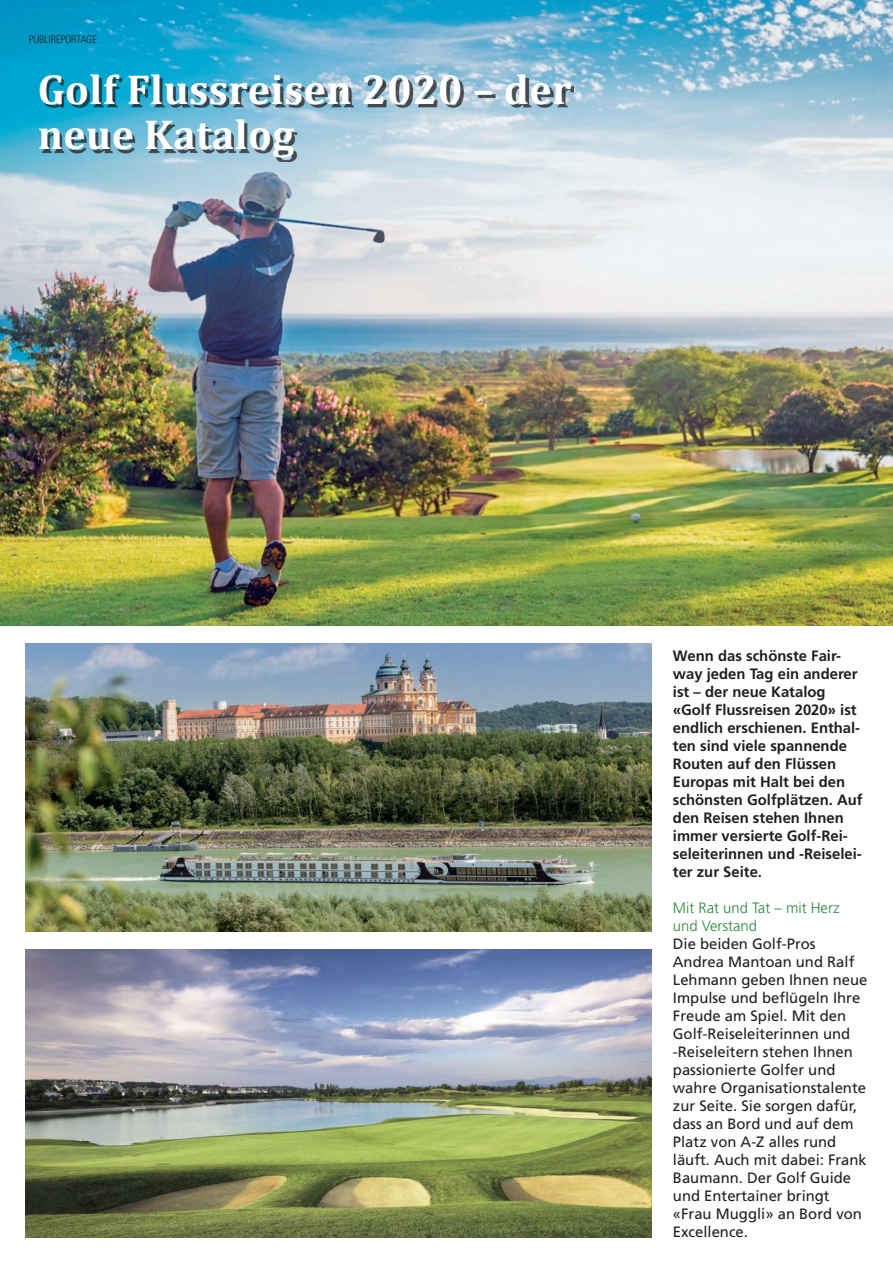
<style>
.page{position:relative;width:893px;height:1263px;background:#fff}
.page>*{position:absolute;margin:0;border:0;box-sizing:border-box;transform-origin:0 0}
.t1{font:700 42px/45px "Cambria";letter-spacing:.01em;color:#fff}
.t2{font:15px/18px "Frutiger";color:#231f20}
.t3{font:700 15px/18px "Frutiger";color:#231f20}
.t4{font:300 15px/18px "Frutiger";color:#24883d}
.t5{font:300 condensed 10.5px "Univers";color:#231f20}
</style>
<div class="page">
<img style="left:0;top:0;width:893px;height:625px">
<div style="left:42px;top:78px;width:532px;height:83px;background:#231f20;opacity:.75"></div>
<img style="left:26px;top:643px;width:626px;height:288px">
<img style="left:26px;top:949px;width:626px;height:288px">
<p class="t5" style="left:29px;top:33px;width:70px">PUBLIREPORTAGE</p>
<h1 class="t1" style="left:38px;top:66px;width:535px">Golf Flussreisen 2020 – der neue Katalog</h1>
<p class="t3" style="left:673px;top:647px;width:191px">Wenn das schönste Fair&shy;way jeden Tag ein anderer ist – der neue Katalog «Golf Flussreisen 2020» ist endlich erschienen. Enthal&shy;ten sind viele spannende<br>Routen auf den Flüssen<br>Europas mit Halt bei den schönsten Golfplätzen. Auf den Reisen stehen Ihnen immer versierte Golf-Rei&shy;seleiterinnen und -Reiselei&shy;ter zur Seite.</p>
<p class="t4" style="left:673px;top:899px;width:168px">Mit Rat und Tat – mit Herz und Verstand</p>
<p class="t2" style="left:673px;top:935px;width:196px">Die beiden Golf-Pros<br>Andrea Mantoan und Ralf<br>Lehmann geben Ihnen neue<br>Impulse und beflügeln Ihre<br>Freude am Spiel. Mit den<br>Golf-Reiseleiterinnen und -Reiseleitern stehen Ihnen passionierte Golfer und wahre Organisationstalente zur Seite. Sie sorgen dafür, dass an Bord und auf dem<br>Platz von A-Z alles rund läuft. Auch mit dabei: Frank<br>Baumann. Der Golf Guide und Entertainer bringt «Frau Muggli» an Bord von<br>Excellence.</p>
</div>
